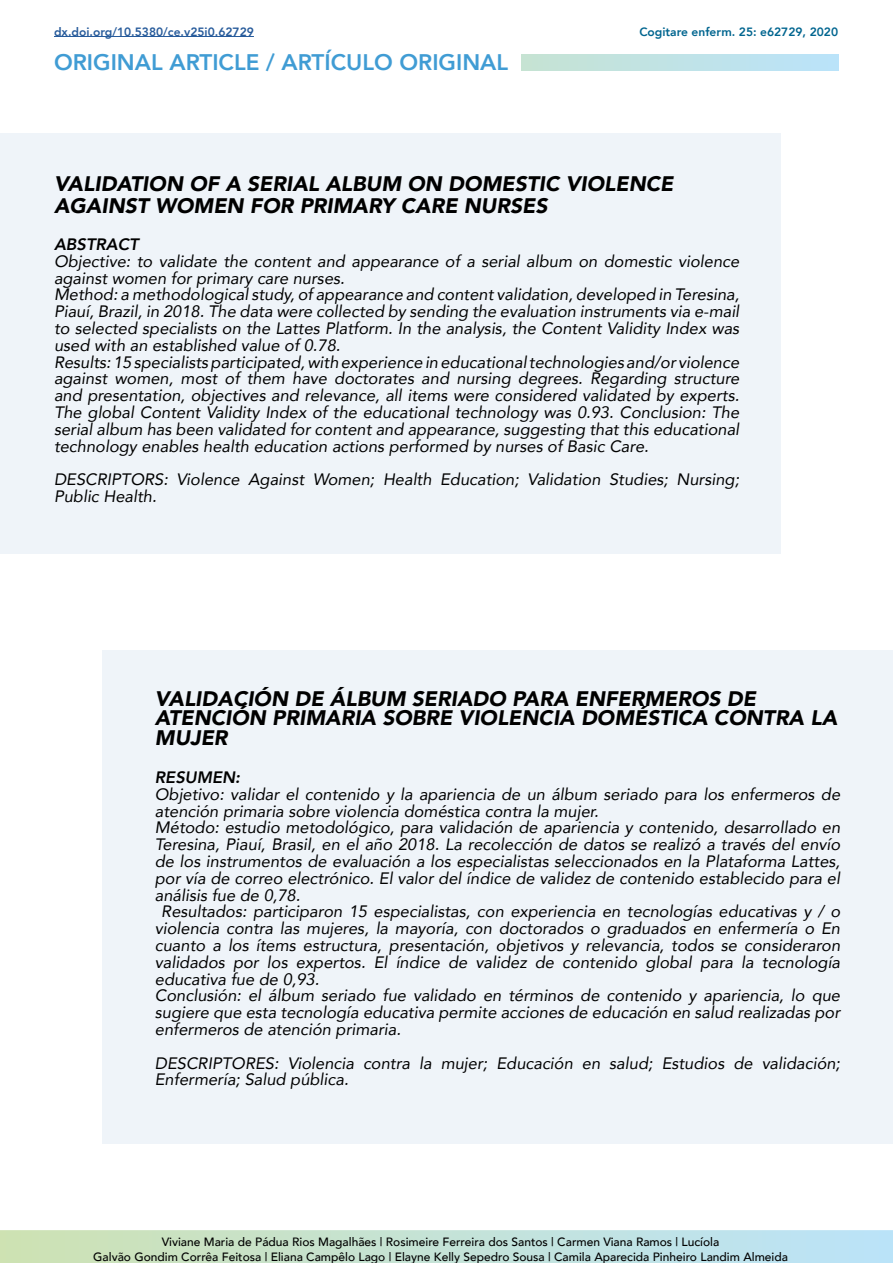
<style>
.page{position:relative;width:893px;height:1263px;background:#fff}
.page>*{position:absolute;margin:0;border:0;box-sizing:border-box;transform-origin:0 0}
.t1{font:800 22.5px "Avenir";color:#409cd4}
.t2{font:italic 900 21px/19.2px "Avenir";color:#000}
.t3{font:italic 16.5px/16.8px "Avenir";color:#000}
.t4{font:italic 800 16.5px "Avenir";color:#000}
.t5{font:500 12px/14.4px "Avenir";color:#000;text-align:center}
.t6{font:800 12px "Avenir";color:#275b9b}
.t7{font:800 12px "Avenir";color:#00658f}
</style>
<div class="page">
<div style="left:0;top:133px;width:781px;height:421px;background:#eff4f9"></div>
<div style="left:102px;top:650px;width:791px;height:493px;background:#eff4f9"></div>
<svg style="left:0;top:1230px;width:893px;height:33px;background:#c4e2d6"></svg>
<div style="left:522px;top:54px;width:317px;height:17px;background:linear-gradient(to right,#c6e3d3,#bae3fa)"></div>
<hr style="left:54px;top:36px;width:200px;height:1px;background:#275b9b">
<p class="t6" style="left:54px;top:22px;width:201px">dx.doi.org/10.5380/ce.v25i0.62729</p>
<p class="t7" style="left:639px;top:22px;width:200px">Cogitare enferm. 25: e62729, 2020</p>
<h1 class="t1" style="left:54px;top:45px;width:456px">ORIGINAL ARTICLE / ARTÍCULO ORIGINAL</h1>
<p class="t2" style="left:54px;top:172px;width:621px;line-height:22.2px">VALIDATION OF A SERIAL ALBUM ON DOMESTIC VIOLENCE<br>AGAINST WOMEN FOR PRIMARY CARE NURSES</p>
<p class="t4" style="left:54px;top:234px;width:86px">ABSTRACT</p>
<p class="t3" style="left:54px;top:253px;width:687px">Objective: to validate the content and appearance of a serial album on domestic violence against women for primary care nurses.<br>Method: a methodological study, of appearance and content validation, developed in Teresina, Piauí, Brazil, in 2018. The data were collected by sending the evaluation instruments via e-mail to selected specialists on the Lattes Platform. In the analysis, the Content Validity Index was used with an established value of 0.78.<br>Results: 15 specialists participated, with experience in educational technologies and/or violence against women, most of them have doctorates and nursing degrees. Regarding structure and presentation, objectives and relevance, all items were considered validated by experts.<br>The global Content Validity Index of the educational technology was 0.93. Conclusion: The serial album has been validated for content and appearance, suggesting that this educational technology enables health education actions performed by nurses of Basic Care.</p>
<p class="t3" style="left:54px;top:471px;width:687px">DESCRIPTORS: Violence Against Women; Health Education; Validation Studies; Nursing;<br>Public Health.</p>
<p class="t2" style="left:155px;top:689px;width:684px">VALIDACIÓN DE ÁLBUM SERIADO PARA ENFERMEROS DE<br>ATENCIÓN PRIMARIA SOBRE VIOLENCIA DOMÉSTICA CONTRA LA<br>MUJER</p>
<p class="t4" style="left:155px;top:767px;width:87px">RESUMEN:</p>
<p class="t3" style="left:155px;top:785px;width:687px">Objetivo: validar el contenido y la apariencia de un álbum seriado para los enfermeros de</p>
<p class="t3" style="left:155px;top:802px;width:445px">atención primaria sobre violencia doméstica contra la mujer.</p>
<p class="t3" style="left:155px;top:819px;width:687px">Método: estudio metodológico, para validación de apariencia y contenido, desarrollado en</p>
<p class="t3" style="left:155px;top:836px;width:687px">Teresina, Piauí, Brasil, en el año 2018. La recolección de datos se realizó a través del envío</p>
<p class="t3" style="left:155px;top:853px;width:687px">de los instrumentos de evaluación a los especialistas seleccionados en la Plataforma Lattes,</p>
<p class="t3" style="left:155px;top:869px;width:687px">por vía de correo electrónico. El valor del índice de validez de contenido establecido para el</p>
<p class="t3" style="left:155px;top:886px;width:147px">análisis fue de 0,78.</p>
<p class="t3" style="left:161px;top:903px;width:680px">Resultados: participaron 15 especialistas, con experiencia en tecnologías educativas y / o</p>
<p class="t3" style="left:155px;top:920px;width:687px">violencia contra las mujeres, la mayoría, con doctorados o graduados en enfermería o En</p>
<p class="t3" style="left:155px;top:937px;width:687px">cuanto a los ítems estructura, presentación, objetivos y relevancia, todos se consideraron</p>
<p class="t3" style="left:155px;top:953px;width:687px">validados por los expertos. El índice de validez de contenido global para la tecnología</p>
<p class="t3" style="left:155px;top:970px;width:166px">educativa fue de 0,93.</p>
<p class="t3" style="left:155px;top:987px;width:687px">Conclusión: el álbum seriado fue validado en términos de contenido y apariencia, lo que</p>
<p class="t3" style="left:155px;top:1004px;width:687px">sugiere que esta tecnología educativa permite acciones de educación en salud realizadas por</p>
<p class="t3" style="left:155px;top:1021px;width:248px">enfermeros de atención primaria.</p>
<p class="t3" style="left:155px;top:1054px;width:687px">DESCRIPTORES: Violencia contra la mujer; Educación en salud; Estudios de validación;<br>Enfermería; Salud pública.</p>
<p class="t5" style="left:93px;top:1234px;width:696px">Viviane Maria de Pádua Rios Magalhães | Rosimeire Ferreira dos Santos | Carmen Viana Ramos | Lucíola<br>Galvão Gondim Corrêa Feitosa | Eliana Campêlo Lago | Elayne Kelly Sepedro Sousa | Camila Aparecida Pinheiro Landim Almeida</p>
</div>
